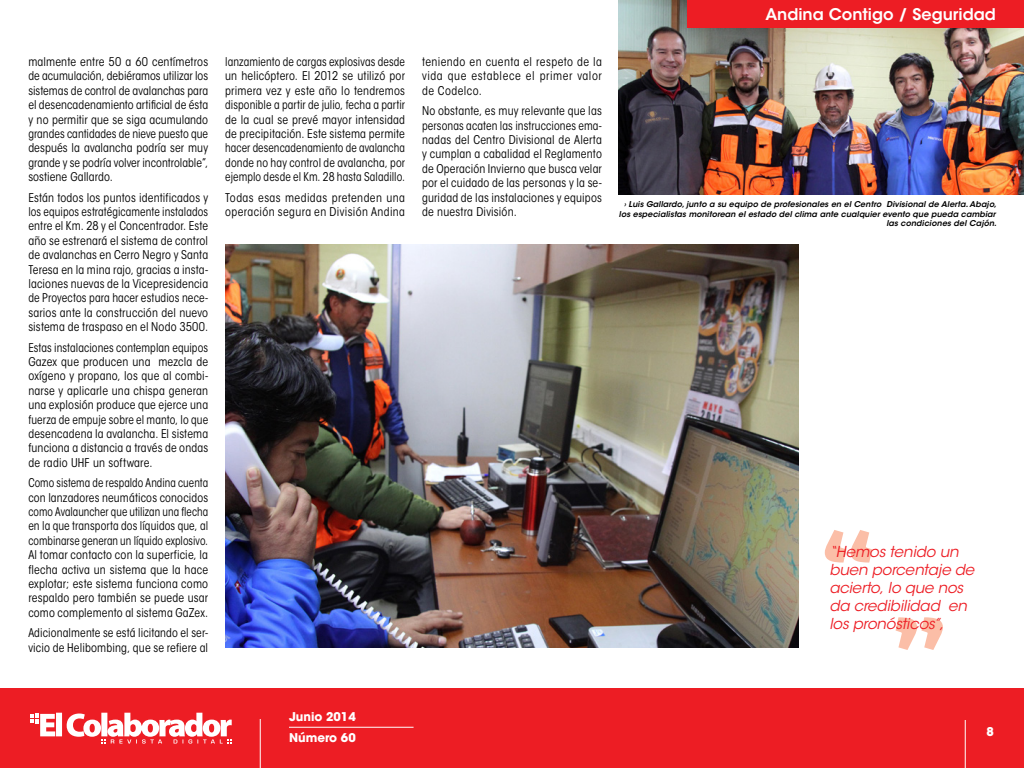
<style>
.page{position:relative;width:1024px;height:768px;background:#fff}
.page>*{position:absolute;margin:0;border:0;box-sizing:border-box;transform-origin:0 0}
.t1{font:600 16px "ITC Avant Garde Std";color:#fff}
.t2{font:italic 15px/18px "ITC Avant Garde Std";letter-spacing:-.01em;color:#ed1d24}
.t3{font:condensed 12px/14.4px "ITC Avant Garde Std";letter-spacing:.015em;color:#000;text-align:justify}
.t4{font:condensed 12px/14.4px "ITC Avant Garde Std";letter-spacing:.015em;color:#000;text-align:justify;scale:.96 1}
.t5{font:condensed 12px/14.4px "ITC Avant Garde Std";letter-spacing:.015em;color:#000;text-align:justify;scale:.93 1}
.t6{font:condensed 12px/14.4px "ITC Avant Garde Std";letter-spacing:.035em;color:#000}
.t7{font:700 12px "ITC Avant Garde Std";color:#fff}
.t8{font:italic 600 8px/9.6px "ITC Avant Garde Std";letter-spacing:.01em;color:#000;text-align:right}
</style>
<div class="page">
<div style="left:0;top:688px;width:1024px;height:80px;background:#ed1d24"></div>
<hr style="left:965px;top:720px;width:1px;height:48px;background:#fff">
<hr style="left:260px;top:719px;width:1px;height:49px;background:#fff">
<hr style="left:289px;top:727px;width:125px;height:1px;background:#fff">
<svg style="left:30px;top:713px;width:202px;height:31px"></svg>
<img style="left:225px;top:244px;width:573px;height:404px">
<img style="left:619px;top:0;width:405px;height:194px">
<svg style="left:825px;top:530px;width:47px;height:33px"></svg>
<svg style="left:896px;top:617px;width:47px;height:33px"></svg>
<div style="left:687px;top:0;width:337px;height:28px;background:#ed1d24"></div>
<p class="t3" style="left:28px;top:55px;width:181px">malmente entre 50 a 60 centímetros de acumulación, debiéramos utilizar los sistemas de control de avalanchas para el desencadenamiento artificial de ésta y no permitir que se siga acumulando grandes cantidades de nieve puesto que después la avalancha podría ser muy grande y se podría volver incontrolable”, sostiene Gallardo.</p>
<p class="t3" style="left:28px;top:190px;width:181px">Están todos los puntos identificados y los equipos estratégicamente instalados entre el Km. 28 y el Concentrador. Este año se estrenará el sistema de control de avalanchas en Cerro Negro y Santa Teresa en la mina rajo, gracias a insta&shy;laciones nuevas de la Vicepresidencia de Proyectos para hacer estudios nece&shy;sarios ante la construcción del nuevo sistema de traspaso en el Nodo 3500.</p>
<p class="t4" style="left:28px;top:340px;width:189px">Estas instalaciones contemplan equipos Gazex que producen una mezcla de oxígeno y propano, los que al combi&shy;narse y aplicarle una chispa generan una explosión produce que ejerce una fuerza de empuje sobre el manto, lo que desencadena la avalancha. El sistema funciona a distancia a través de ondas de radio UHF un software.</p>
<p class="t5" style="left:28px;top:476px;width:195px">Como sistema de respaldo Andina cuenta con lanzadores neumáticos conocidos como Avalauncher que utilizan una flecha en la que transporta dos líquidos que, al combinarse generan un líquido explosivo.<br>Al tomar contacto con la superficie, la flecha activa un sistema que la hace explotar; este sistema funciona como respaldo pero también se puede usar como complemento al sistema GaZex.</p>
<p class="t3" style="left:28px;top:626px;width:181px">Adicionalmente se está licitando el ser&shy;vicio de Helibombing, que se refiere al</p>
<p class="t4" style="left:225px;top:55px;width:189px">lanzamiento de cargas explosivas desde un helicóptero. El 2012 se utilizó por primera vez y este año lo tendremos disponible a partir de julio, fecha a partir de la cual se prevé mayor intensidad de precipitación. Este sistema permite hacer desencadenamiento de avalancha donde no hay control de avalancha, por ejemplo desde el Km. 28 hasta Saladillo.</p>
<p class="t6" style="left:225px;top:190px;width:181px">Todas esas medidas pretenden una operación segura en División Andina</p>
<p class="t3" style="left:422px;top:55px;width:181px">teniendo en cuenta el respeto de la vida que establece el primer valor de Codelco.</p>
<p class="t3" style="left:422px;top:104px;width:181px">No obstante, es muy relevante que las personas acaten las instrucciones ema&shy;nadas del Centro Divisional de Alerta y cumplan a cabalidad el Reglamento de Operación Invierno que busca velar por el cuidado de las personas y la se&shy;guridad de las instalaciones y equipos de nuestra División.</p>
<h1 class="t1" style="left:765px;top:4px;width:232px">Andina Contigo / Seguridad</h1>
<p class="t8" style="left:619px;top:199px;width:379px">› Luis Gallardo, junto a su equipo de profesionales en el Centro Divisional de Alerta. Abajo, los especialistas monitorean el estado del clima ante cualquier evento que pueda cambiar las condiciones del Cajón.</p>
<p class="t2" style="left:829px;top:543px;width:147px">“Hemos tenido un buen porcentaje de acierto, lo que nos da credibilidad en los pronósticos”,</p>
<p class="t7" style="left:289px;top:709px;width:68px">Junio 2014</p>
<p class="t7" style="left:289px;top:730px;width:68px">Número 60</p>
<p class="t7" style="left:987px;top:724px;width:9px">8</p>
</div>
